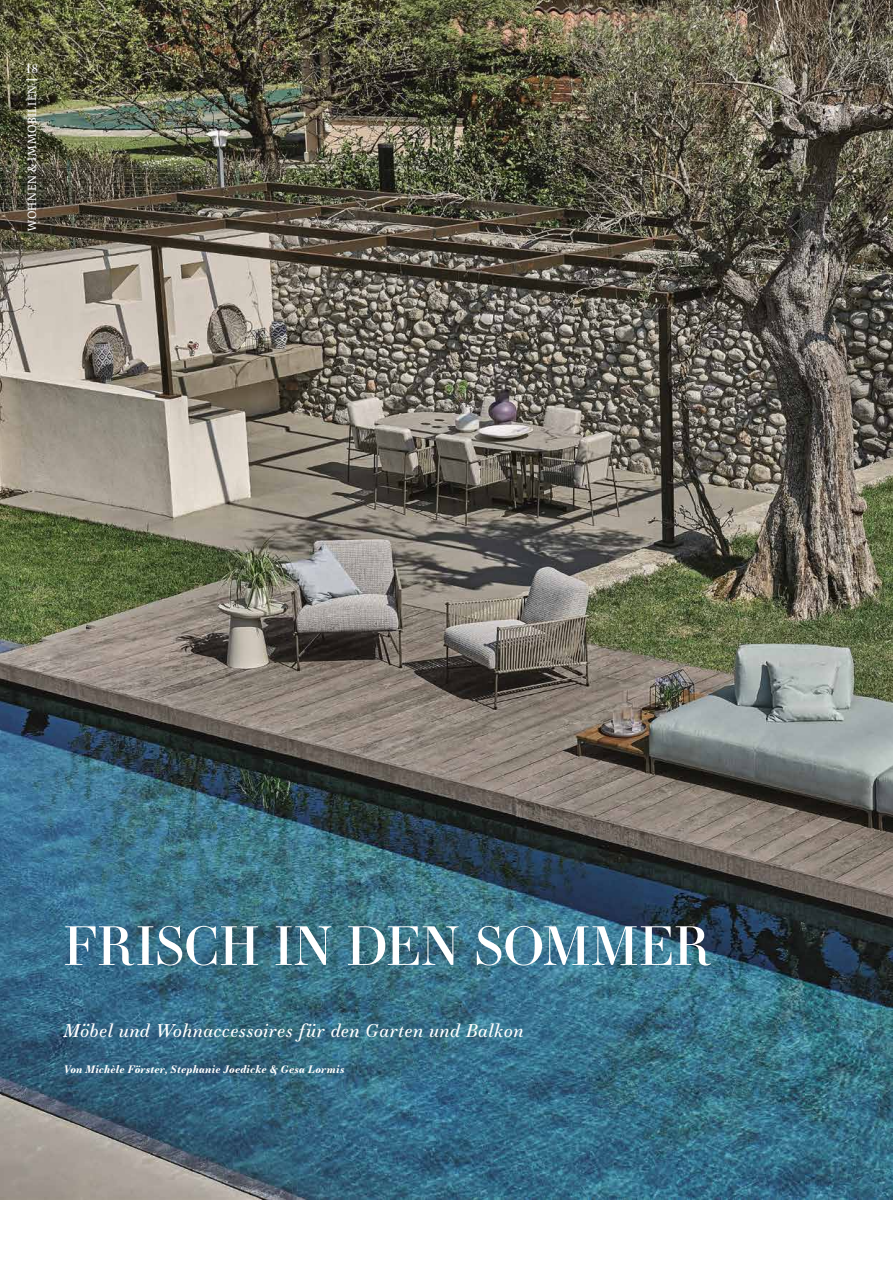
<style>
.page{position:relative;width:893px;height:1263px;background:#fff}
.page>*{position:absolute;margin:0;border:0;box-sizing:border-box;transform-origin:0 0}
.t1{font:52.5px "Essonnes Display";letter-spacing:.005em;color:#fff}
.t2{font:italic 18px "Essonnes Text";letter-spacing:.015em;color:#fff}
.t3{font:12px "Expo Serif Pro";letter-spacing:.05em;color:#fff}
.t4{font:12px "Essonnes Text";color:#fff}
.t5{font:italic 700 10.5px "Essonnes Text";letter-spacing:.02em;color:#fff}
.s1{font-weight:700}
</style>
<div class="page">
<img style="left:0;top:0;width:893px;height:1199px">
<p class="t4" style="left:25px;top:60px;width:15px">18</p>
<p class="t3" style="left:25px;top:231px;width:155px;rotate:-90deg">WOHNEN &amp; IMMOBILIEN <span class="s1">|</span></p>
<h1 class="t1" style="left:64px;top:909px;width:649px">FRISCH IN DEN SOMMER</h1>
<h2 class="t2" style="left:64px;top:1017px;width:461px">Möbel und Wohnaccessoires für den Garten und Balkon</h2>
<p class="t5" style="left:64px;top:1062px;width:282px">Von Michèle Förster, Stephanie Joedicke &amp; Gesa Lormis</p>
</div>
